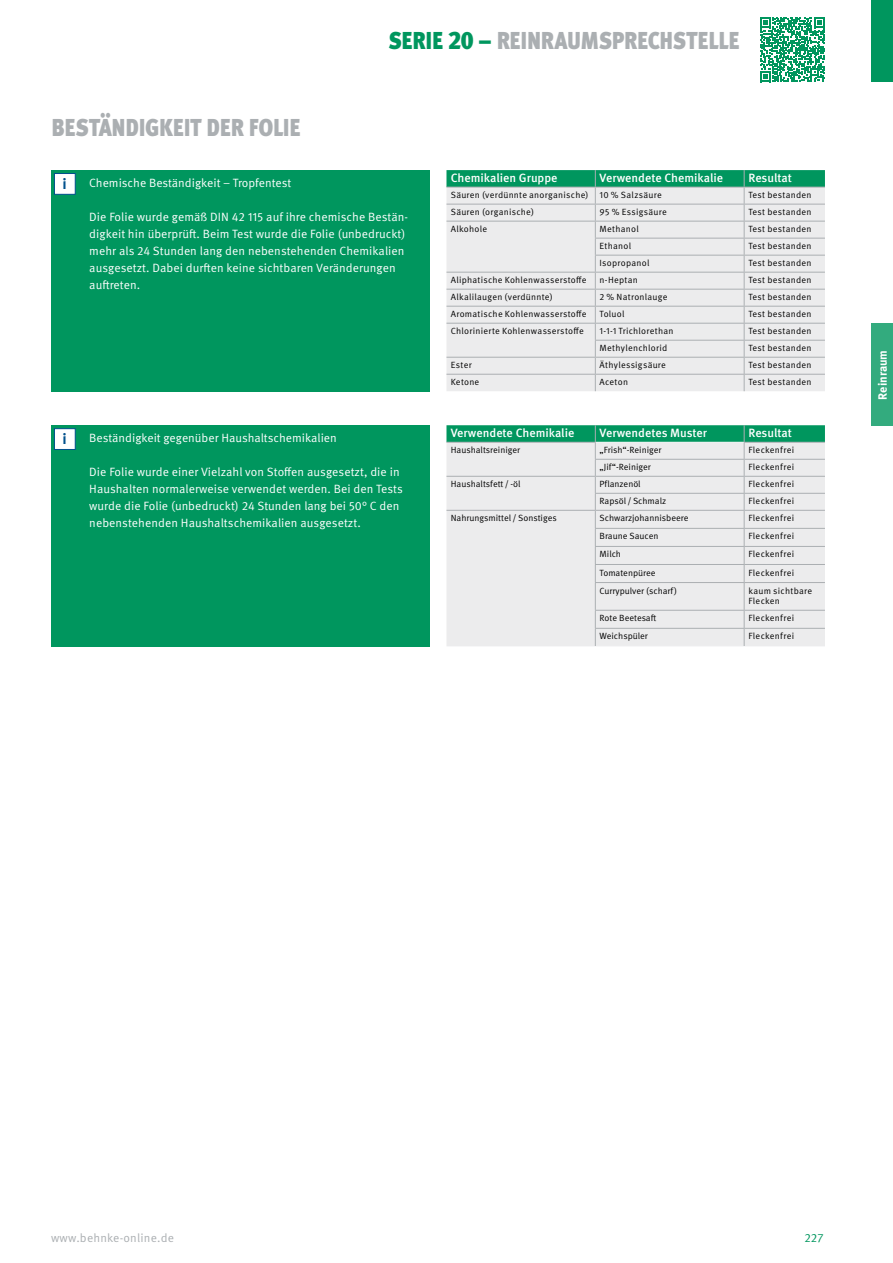
<style>
.page{position:relative;width:893px;height:1263px;background:#fff}
.page>*{position:absolute;margin:0;border:0;box-sizing:border-box;transform-origin:0 0}
.t1{font:900 30px "Meta Pro";letter-spacing:-.04em;color:#abafb2;scale:.8 1}
.t2{font:700 15px "Meta Pro";color:#00508c}
.t3{font:12px/17px "Meta Pro Norm";letter-spacing:.005em;color:#fff}
.t4{font:500 12px "Meta Pro";color:#fff}
.t5{font:12px "Meta Pro Norm";letter-spacing:.015em;color:#abafb2}
.t6{font:700 12px "Meta Pro";color:#fff}
.t7{font:12px "Meta Pro Norm";color:#00965e}
.t8{font:9px/10.8px "Meta Pro Norm";letter-spacing:.025em;color:#000}
.t9{font:9px "Meta Pro Norm";color:#000}
.t10{font:9px "Meta Pro Norm";letter-spacing:-.005em;color:#000}
.s1{color:#00965e}
.s2{font-size:25.2px;color:#00965e}
</style>
<div class="page">
<div style="left:872px;top:0;width:21px;height:82px;background:#00965e"></div>
<div style="left:872px;top:324px;width:21px;height:102px;background:#33ab7e"></div>
<div style="left:51px;top:170px;width:378px;height:221px;background:#00965e"></div>
<div style="left:51px;top:425px;width:378px;height:221px;background:#00965e"></div>
<div style="left:54px;top:173px;width:21px;height:22px;background:#fff;border:1px solid #00508c"></div>
<div style="left:54px;top:428px;width:21px;height:22px;background:#fff;border:1px solid #00508c"></div>
<hr style="left:595px;top:646px;width:149px;height:1px;background:#f7f7f8">
<svg style="left:446px;top:425px;width:379px;height:221px;background:#d8e4e0"></svg>
<hr style="left:595px;top:459px;width:149px;height:1px;background:#abafb2">
<hr style="left:595px;top:476px;width:149px;height:1px;background:#abafb2">
<hr style="left:595px;top:493px;width:149px;height:1px;background:#abafb2">
<hr style="left:595px;top:510px;width:149px;height:1px;background:#abafb2">
<hr style="left:595px;top:528px;width:149px;height:1px;background:#abafb2">
<hr style="left:595px;top:546px;width:149px;height:1px;background:#abafb2">
<hr style="left:595px;top:564px;width:149px;height:1px;background:#abafb2">
<hr style="left:595px;top:582px;width:149px;height:1px;background:#abafb2">
<hr style="left:595px;top:610px;width:149px;height:1px;background:#abafb2">
<hr style="left:595px;top:628px;width:149px;height:1px;background:#abafb2">
<svg style="left:446px;top:170px;width:379px;height:221px;background:#d6e2df"></svg>
<svg style="left:760px;top:17px;width:65px;height:65px"></svg>
<h1 class="t1" style="left:51px;top:102px;width:314px">Beständigkeit der Folie</h1>
<h1 class="t1" style="left:388px;top:14px;width:441px"><span class="s1">Serie</span> <span class="s2">20 –</span> Reinraumsprechstelle</h1>
<h2 class="t2" style="left:63px;top:172px;width:6px">i</h2>
<h3 class="t3" style="left:89px;top:174px;width:203px">Chemische Beständigkeit – Tropfentest</h3>
<p class="t3" style="left:89px;top:208px;width:320px">Die Folie wurde gemäß DIN 42 115 auf ihre chemische Bestän&shy;digkeit hin überprüft. Beim Test wurde die Folie (unbedruckt) mehr als 24 Stunden lang den nebenstehenden Chemikalien ausgesetzt. Dabei durften keine sichtbaren Veränderungen auftreten.</p>
<h2 class="t2" style="left:63px;top:427px;width:6px">i</h2>
<h3 class="t3" style="left:89px;top:429px;width:249px">Beständigkeit gegenüber Haushaltschemikalien</h3>
<h3 class="t3" style="left:89px;top:463px;width:315px">Die Folie wurde einer Vielzahl von Stoffen ausgesetzt, die in Haushalten normalerweise verwendet werden. Bei den Tests wurde die Folie (unbedruckt) 24 Stunden lang bei 50° C den nebenstehenden Haushaltschemikalien ausgesetzt.</h3>
<h3 class="t4" style="left:451px;top:168px;width:108px">Chemikalien Gruppe</h3>
<h3 class="t4" style="left:600px;top:168px;width:125px">Verwendete Chemikalie</h3>
<h3 class="t4" style="left:748px;top:168px;width:45px">Resultat</h3>
<p class="t8" style="left:451px;top:189px;width:213px">Säuren (verdünnte anorganische) 10 % Salzsäure</p>
<p class="t8" style="left:748px;top:189px;width:65px">Test bestanden</p>
<p class="t8" style="left:451px;top:206px;width:85px">Säuren (organische)</p>
<p class="t8" style="left:600px;top:206px;width:69px">95 % Essigsäure</p>
<p class="t8" style="left:748px;top:206px;width:65px">Test bestanden</p>
<p class="t8" style="left:451px;top:223px;width:38px">Alkohole</p>
<p class="t8" style="left:600px;top:223px;width:41px">Methanol</p>
<p class="t8" style="left:748px;top:223px;width:65px">Test bestanden</p>
<p class="t8" style="left:600px;top:240px;width:33px">Ethanol</p>
<p class="t8" style="left:748px;top:240px;width:65px">Test bestanden</p>
<p class="t8" style="left:600px;top:257px;width:51px">Isopropanol</p>
<p class="t8" style="left:748px;top:257px;width:65px">Test bestanden</p>
<p class="t8" style="left:451px;top:274px;width:137px">Aliphatische Kohlenwasserstoffe</p>
<p class="t8" style="left:600px;top:274px;width:40px">n-Heptan</p>
<p class="t8" style="left:748px;top:274px;width:65px">Test bestanden</p>
<p class="t8" style="left:451px;top:291px;width:103px">Alkalilaugen (verdünnte)</p>
<p class="t8" style="left:600px;top:291px;width:69px">2 % Natronlauge</p>
<p class="t8" style="left:748px;top:291px;width:65px">Test bestanden</p>
<p class="t8" style="left:451px;top:308px;width:137px">Aromatische Kohlenwasserstoffe</p>
<p class="t8" style="left:600px;top:308px;width:26px">Toluol</p>
<p class="t8" style="left:748px;top:308px;width:65px">Test bestanden</p>
<p class="t8" style="left:451px;top:325px;width:134px">Chlorinierte Kohlenwasserstoffe</p>
<p class="t8" style="left:600px;top:325px;width:75px">1-1-1 Trichlorethan</p>
<p class="t8" style="left:748px;top:325px;width:65px">Test bestanden</p>
<p class="t8" style="left:600px;top:342px;width:69px">Methylenchlorid</p>
<p class="t8" style="left:748px;top:342px;width:65px">Test bestanden</p>
<p class="t8" style="left:451px;top:359px;width:22px">Ester</p>
<p class="t8" style="left:600px;top:359px;width:68px">Äthylessigsäure</p>
<p class="t8" style="left:748px;top:359px;width:65px">Test bestanden</p>
<p class="t8" style="left:451px;top:376px;width:30px">Ketone</p>
<p class="t8" style="left:600px;top:376px;width:30px">Aceton</p>
<p class="t8" style="left:748px;top:376px;width:65px">Test bestanden</p>
<h3 class="t4" style="left:451px;top:424px;width:125px">Verwendete Chemikalie</h3>
<h3 class="t4" style="left:600px;top:424px;width:109px">Verwendetes Muster</h3>
<h3 class="t4" style="left:748px;top:424px;width:45px">Resultat</h3>
<p class="t9" style="left:451px;top:443px;width:71px">Haushaltsreiniger</p>
<p class="t9" style="left:600px;top:443px;width:63px">„Frish“-Reiniger</p>
<p class="t8" style="left:748px;top:444px;width:47px">Fleckenfrei</p>
<p class="t9" style="left:600px;top:460px;width:53px">„Jif“-Reiniger</p>
<p class="t8" style="left:748px;top:461px;width:47px">Fleckenfrei</p>
<p class="t9" style="left:451px;top:477px;width:71px">Haushaltsfett/ -öl</p>
<p class="t9" style="left:600px;top:477px;width:43px">Pflanzenöl</p>
<p class="t8" style="left:748px;top:478px;width:47px">Fleckenfrei</p>
<p class="t9" style="left:600px;top:494px;width:68px">Rapsöl/ Schmalz</p>
<p class="t8" style="left:748px;top:495px;width:47px">Fleckenfrei</p>
<p class="t9" style="left:451px;top:511px;width:107px">Nahrungsmittel/ Sonstiges</p>
<p class="t10" style="left:600px;top:511px;width:90px">Schwarzjohannisbeere</p>
<p class="t8" style="left:748px;top:512px;width:47px">Fleckenfrei</p>
<p class="t9" style="left:600px;top:529px;width:60px">Braune Saucen</p>
<p class="t8" style="left:748px;top:530px;width:47px">Fleckenfrei</p>
<p class="t8" style="left:600px;top:548px;width:23px">Milch</p>
<p class="t8" style="left:748px;top:548px;width:47px">Fleckenfrei</p>
<p class="t10" style="left:600px;top:566px;width:57px">Tomatenpüree</p>
<p class="t8" style="left:748px;top:566px;width:47px">Fleckenfrei</p>
<p class="t10" style="left:600px;top:584px;width:79px">Currypulver (scharf)</p>
<p class="t8" style="left:748px;top:584px;width:65px">kaum sichtbare<br>Flecken</p>
<p class="t9" style="left:600px;top:611px;width:58px">Rote Beetesaft</p>
<p class="t8" style="left:748px;top:612px;width:47px">Fleckenfrei</p>
<p class="t9" style="left:600px;top:629px;width:50px">Weichspüler</p>
<p class="t8" style="left:748px;top:630px;width:47px">Fleckenfrei</p>
<h3 class="t6" style="left:873px;top:400px;width:51px;rotate:-90deg">Reinraum</h3>
<h3 class="t5" style="left:51px;top:1228px;width:124px">www.behnke-online.de</h3>
<h3 class="t7" style="left:804px;top:1228px;width:21px">227</h3>
</div>
